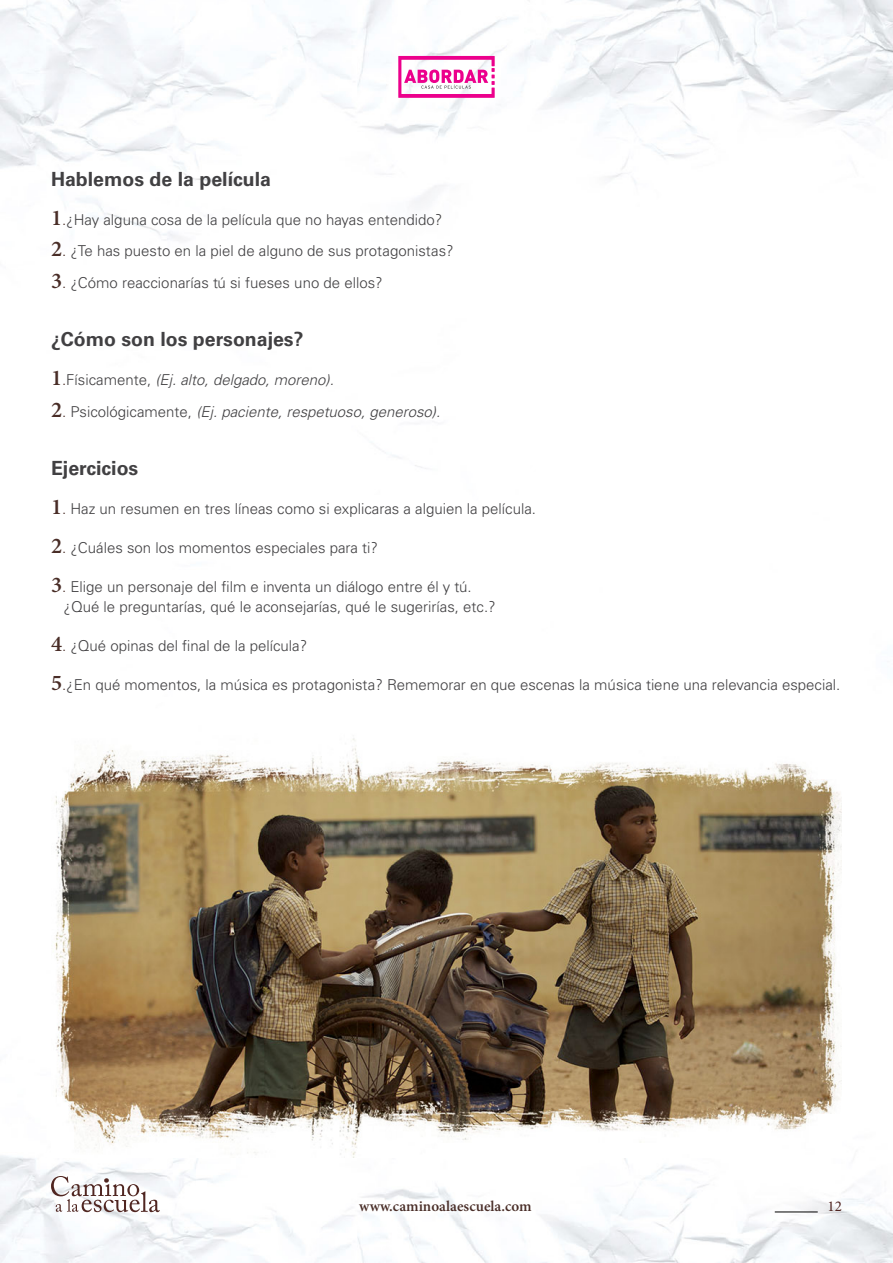
<style>
.page{position:relative;width:893px;height:1263px;background:#fff}
.page>*{position:absolute;margin:0;border:0;box-sizing:border-box;transform-origin:0 0}
.t1{font:700 19.5px "Univers LT Std";color:#414042}
.t2{font:300 15px/19.5px "Univers LT Std";color:#414042}
.t3{font:italic 300 15px "Univers LT Std";color:#414042}
.t4{font:600 15px "Minion Pro";letter-spacing:.005em;color:#492d27}
.t5{font:15px "Minion Pro";color:#502521}
.s1{font-family:"Minion Pro";font-weight:600;font-size:22.5px;color:#492d27}
.s2{color:#492d27}
.s3{font-family:"Minion Pro";font-weight:600;font-style:normal;font-size:22.5px;color:#492d27}
.s4{font-style:normal;color:#492d27}
.s5{font-style:normal}
</style>
<div class="page">
<img style="left:0;top:0;width:893px;height:1263px">
<svg style="left:398px;top:56px;width:97px;height:42px"></svg>
<hr style="left:775px;top:1212px;width:43px;height:1px;background:#000">
<svg style="left:51px;top:1176px;width:109px;height:36px"></svg>
<img style="left:51px;top:734px;width:791px;height:424px">
<h1 class="t1" style="left:51px;top:167px;width:221px">Hablemos de la película</h1>
<p class="t2" style="left:51px;top:210px;width:393px"><span class="s1">1</span><span class="s2">.</span>¿Hay alguna cosa de la película que no hayas entendido?</p>
<p class="t2" style="left:51px;top:241px;width:404px"><span class="s1">2</span><span class="s2">.</span> ¿Te has puesto en la piel de alguno de sus protagonistas?</p>
<p class="t2" style="left:51px;top:273px;width:333px"><span class="s1">3</span><span class="s2">.</span> ¿Cómo reaccionarías tú si fueses uno de ellos?</p>
<h1 class="t1" style="left:51px;top:328px;width:254px">¿Cómo son los personajes?</h1>
<p class="t3" style="left:51px;top:371px;width:284px"><span class="s3">1</span><span class="s4">.</span><span class="s5">Físicamente,</span> (Ej. alto, delgado, moreno).</p>
<p class="t3" style="left:51px;top:402px;width:391px"><span class="s3">2</span><span class="s4">.</span> <span class="s5">Psicológicamente,</span> (Ej. paciente, respetuoso, generoso).</p>
<h1 class="t1" style="left:51px;top:457px;width:89px">Ejercicios</h1>
<p class="t2" style="left:51px;top:499px;width:487px"><span class="s1">1</span><span class="s2">.</span> Haz un resumen en tres líneas como si explicaras a alguien la película.</p>
<p class="t2" style="left:51px;top:538px;width:329px"><span class="s1">2</span><span class="s2">.</span> ¿Cuáles son los momentos especiales para ti?</p>
<p class="t2" style="left:64px;top:577px;width:434px;text-indent:-13px"><span class="s1">3</span><span class="s2">.</span> Elige un personaje del film e inventa un diálogo entre él y tú. ¿Qué le preguntarías, qué le aconsejarías, qué le sugerirías, etc.?</p>
<p class="t2" style="left:51px;top:636px;width:258px"><span class="s1">4</span><span class="s2">.</span> ¿Qué opinas del final de la película?</p>
<p class="t2" style="left:51px;top:675px;width:791px"><span class="s1">5</span><span class="s2">.</span>¿En qué momentos, la música es protagonista? Rememorar en que escenas la música tiene una relevancia especial.</p>
<p class="t4" style="left:359px;top:1196px;width:174px">www.caminoalaescuela.com</p>
<p class="t5" style="left:827px;top:1196px;width:16px">12</p>
</div>
